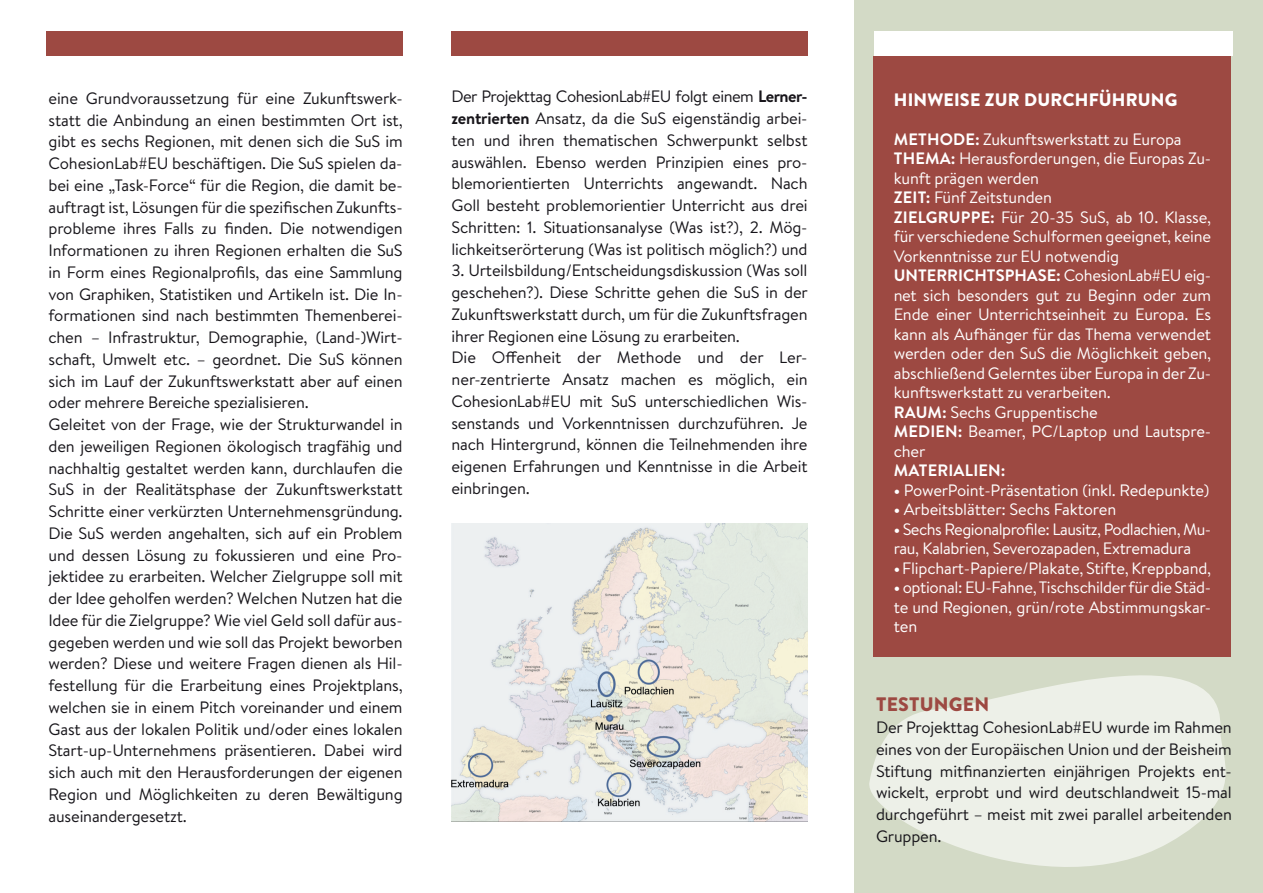
<style>
.page{position:relative;width:1263px;height:893px;background:#fff}
.page>*{position:absolute;margin:0;border:0;box-sizing:border-box;transform-origin:0 0}
.t1{font:900 19.5px "Brandon Text";letter-spacing:.01em;color:#9d4942}
.t2{font:900 18px "Brandon Text";letter-spacing:.01em;color:#fff}
.t3{font:16.5px/21.8px "Brandon Text";letter-spacing:-.01em;color:#17151a}
.t4{font:16.5px/19.5px "Brandon Text";letter-spacing:-.01em;color:#fff}
.t5{font:16.5px/19.5px "Brandon Text";letter-spacing:-.03em;color:#fff}
.t6{font:700 16.5px "Brandon Text";letter-spacing:.01em;color:#fff}
.s1{font-weight:700}
</style>
<div class="page">
<div style="left:854px;top:0;width:409px;height:893px;background:#d3dac6"></div>
<div style="left:874px;top:56px;width:357px;height:601px;background:#9d4942"></div>
<div style="left:874px;top:31px;width:358px;height:25px;background:#fff"></div>
<svg style="left:869px;top:627px;width:357px;height:240px;fill:#edf0e8"></svg>
<div style="left:47px;top:31px;width:356px;height:25px;background:#9d4942"></div>
<div style="left:451px;top:31px;width:356px;height:25px;background:#9d4942"></div>
<img style="left:451px;top:523px;width:356px;height:298px">
<p class="t3" style="left:49px;top:87px;width:356px">eine Grundvoraussetzung für eine Zukunftswerk&shy;statt die Anbindung an einen bestimmten Ort ist, gibt es sechs Regionen, mit denen sich die SuS im CohesionLab#EU beschäftigen. Die SuS spielen da&shy;bei eine „Task-Force“ für die Region, die damit be&shy;auftragt ist, Lösungen für die spezifischen Zukunfts&shy;probleme ihres Falls zu finden. Die notwendigen Informationen zu ihren Regionen erhalten die SuS in Form eines Regionalprofils, das eine Sammlung von Graphiken, Statistiken und Artikeln ist. Die In&shy;formationen sind nach bestimmten Themenberei&shy;chen – Infrastruktur, Demographie, (Land-)Wirt&shy;schaft, Umwelt etc. – geordnet. Die SuS können sich im Lauf der Zukunftswerkstatt aber auf einen oder mehrere Bereiche spezialisieren.<br>Geleitet von der Frage, wie der Strukturwandel in den jeweiligen Regionen ökologisch tragfähig und nachhaltig gestaltet werden kann, durchlaufen die SuS in der Realitätsphase der Zukunftswerkstatt Schritte einer verkürzten Unternehmensgründung.<br>Die SuS werden angehalten, sich auf ein Problem und dessen Lösung zu fokussieren und eine Pro&shy;jektidee zu erarbeiten. Welcher Zielgruppe soll mit der Idee geholfen werden? Welchen Nutzen hat die Idee für die Zielgruppe? Wie viel Geld soll dafür aus&shy;gegeben werden und wie soll das Projekt beworben werden? Diese und weitere Fragen dienen als Hil&shy;festellung für die Erarbeitung eines Projektplans, welchen sie in einem Pitch voreinander und einem Gast aus der lokalen Politik und/oder eines lokalen Start-up-Unternehmens präsentieren. Dabei wird sich auch mit den Herausforderungen der eigenen Region und Möglichkeiten zu deren Bewältigung auseinandergesetzt.</p>
<p class="t3" style="left:451px;top:85px;width:358px;text-align:justify">Der Projekttag CohesionLab#EU folgt einem <span class="s1">Lerner&shy;zentrierten</span> Ansatz, da die SuS eigenständig arbei&shy;ten und ihren thematischen Schwerpunkt selbst auswählen. Ebenso werden Prinzipien eines pro&shy;blemorientierten Unterrichts angewandt. Nach Goll besteht problemorientier Unterricht aus drei Schritten: 1. Situationsanalyse (Was ist?), 2. Mög&shy;lichkeitserörterung (Was ist politisch möglich?) und</p>
<p class="t3" style="left:451px;top:259px;width:358px">3. Urteilsbildung/Entscheidungsdiskussion (Was soll geschehen?). Diese Schritte gehen die SuS in der Zukunftswerkstatt durch, um für die Zukunftsfragen ihrer Regionen eine Lösung zu erarbeiten.<br>Die Offenheit der Methode und der Ler&shy;ner-zentrierte Ansatz machen es möglich, ein CohesionLab#EU mit SuS unterschiedlichen Wis&shy;senstands und Vorkenntnissen durchzuführen. Je nach Hintergrund, können die Teilnehmenden ihre eigenen Erfahrungen und Kenntnisse in die Arbeit einbringen.</p>
<p class="t2" style="left:894px;top:87px;width:285px">HINWEISE ZUR DURCHFÜHRUNG</p>
<p class="t4" style="left:894px;top:128px;width:319px"><span class="s1">METHODE:</span> Zukunftswerkstatt zu Europa <span class="s1">THEMA:</span> Herausforderungen, die Europas Zu&shy;kunft prägen werden<br><span class="s1">ZEIT:</span> Fünf Zeitstunden<br><span class="s1">ZIELGRUPPE:</span> Für 20-35 SuS, ab 10. Klasse, für verschiedene Schulformen geeignet, keine Vorkenntnisse zur EU notwendig <span class="s1">UNTERRICHTSPHASE:</span> CohesionLab#EU eig&shy;net sich besonders gut zu Beginn oder zum Ende einer Unterrichtseinheit zu Europa. Es kann als Aufhänger für das Thema verwendet werden oder den SuS die Möglichkeit geben, abschließend Gelerntes über Europa in der Zu&shy;kunftswerkstatt zu verarbeiten.<br><span class="s1">RAUM:</span> Sechs Gruppentische<br><span class="s1">MEDIEN:</span> Beamer, PC/Laptop und Lautspre&shy;cher</p>
<p class="t6" style="left:894px;top:459px;width:113px">MATERIALIEN:</p>
<p class="t4" style="left:894px;top:480px;width:317px"><span class="s1">•</span> PowerPoint-Präsentation (inkl. Redepunkte)</p>
<p class="t4" style="left:894px;top:499px;width:224px"><span class="s1">•</span> Arbeitsblätter: Sechs Faktoren</p>
<p class="t5" style="left:894px;top:519px;width:319px"><span class="s1">•</span> Sechs Regionalprofile: Lausitz, Podlachien, Mu&shy;rau, Kalabrien, Severozapaden, Extremadura</p>
<p class="t4" style="left:894px;top:558px;width:319px"><span class="s1">•</span> Flipchart-Papiere/Plakate, Stifte, Kreppband,</p>
<p class="t4" style="left:894px;top:577px;width:319px;text-align:justify"><span class="s1">•</span> optional: EU-Fahne, Tischschilder für die Städ&shy;te und Regionen, grün/rote Abstimmungskar&shy;ten</p>
<p class="t1" style="left:876px;top:691px;width:115px">TESTUNGEN</p>
<p class="t3" style="left:876px;top:716px;width:357px;text-align:justify">Der Projekttag CohesionLab#EU wurde im Rahmen eines von der Europäischen Union und der Beisheim Stiftung mitfinanzierten einjährigen Projekts ent&shy;wickelt, erprobt und wird deutschlandweit 15-mal durchgeführt – meist mit zwei parallel arbeitenden Gruppen.</p>
</div>
